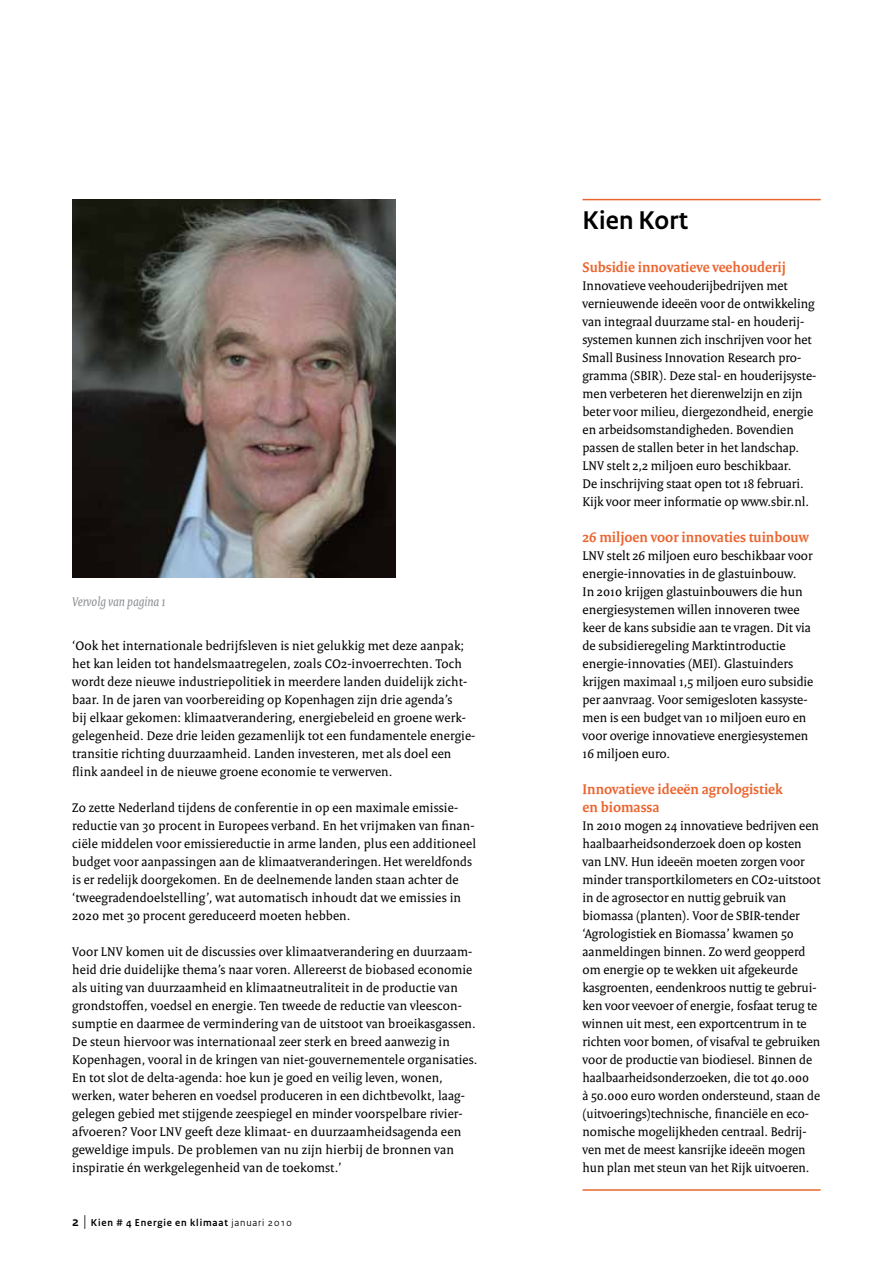
<style>
.page{position:relative;width:893px;height:1263px;background:#fff}
.page>*{position:absolute;margin:0;border:0;box-sizing:border-box;transform-origin:0 0}
.t1{font:700 27px "Rijksoverheid Sans";letter-spacing:.01em;color:#000}
.t2{font:700 15px/18px "Rijksoverheid Serif";color:#eb6530}
.t3{font:13.5px/18px "Rijksoverheid Serif";letter-spacing:.01em;color:#000}
.t4{font:italic 13.5px "Rijksoverheid Serif";color:#8e9196}
.t5{font:700 10.5px "Rijksoverheid Sans";letter-spacing:.08em;color:#000}
.s1{font-size:13.5px}
.s2{font-weight:400;font-size:16.5px}
.s3{font-weight:400}
</style>
<div class="page">
<hr style="left:583px;top:199px;width:238px;height:1px;background:#eb6530">
<hr style="left:583px;top:1189px;width:238px;height:2px;background:#eb6530">
<img style="left:72px;top:200px;width:323px;height:378px">
<p class="t4" style="left:72px;top:593px;width:95px">Vervolg van pagina 1</p>
<p class="t3" style="left:72px;top:636px;width:405px">‘Ook het internationale bedrijfsleven is niet gelukkig met deze aanpak; het kan leiden tot handelsmaatregelen, zoals CO2-invoerrechten. Toch wordt deze nieuwe industriepolitiek in meerdere landen duidelijk zicht&shy;baar. In de jaren van voorbereiding op Kopenhagen zijn drie agenda’s<br>bij elkaar gekomen: klimaatverandering, energiebeleid en groene werk&shy;gelegenheid. Deze drie leiden gezamenlijk tot een fundamentele energie&shy;transitie richting duurzaamheid. Landen investeren, met als doel een flink aandeel in de nieuwe groene economie te verwerven.</p>
<p class="t3" style="left:72px;top:798px;width:405px">Zo zette Nederland tijdens de conferentie in op een maximale emissie&shy;reductie van 30 procent in Europees verband. En het vrijmaken van finan&shy;ciële middelen voor emissiereductie in arme landen, plus een additioneel budget voor aanpassingen aan de klimaatveranderingen. Het wereldfonds is er redelijk doorgekomen. En de deelnemende landen staan achter de ‘tweegradendoelstelling’, wat automatisch inhoudt dat we emissies in 2020 met 30 procent gereduceerd moeten hebben.</p>
<p class="t3" style="left:72px;top:942px;width:407px">Voor LNV komen uit de discussies over klimaatverandering en duurzaam&shy;heid drie duidelijke thema’s naar voren. Allereerst de biobased economie als uiting van duurzaamheid en klimaatneutraliteit in de productie van grondstoffen, voedsel en energie. Ten tweede de reductie van vleescon&shy;sumptie en daarmee de vermindering van de uitstoot van broeikasgassen.<br>De steun hiervoor was internationaal zeer sterk en breed aanwezig in Kopenhagen, vooral in de kringen van niet-gouvernementele organisaties.<br>En tot slot de delta-agenda: hoe kun je goed en veilig leven, wonen, werken, water beheren en voedsel produceren in een dichtbevolkt, laag&shy;gelegen gebied met stijgende zeespiegel en minder voorspelbare rivier&shy;afvoeren? Voor LNV geeft deze klimaat- en duurzaamheidsagenda een geweldige impuls. De problemen van nu zijn hierbij de bronnen van inspiratie én werkgelegenheid van de toekomst.’</p>
<p class="t5" style="left:72px;top:1217px;width:221px"><span class="s1">2</span> <span class="s2">|</span> Kien # 4 Energie en klimaat <span class="s3">januari 2010</span></p>
<h1 class="t1" style="left:583px;top:205px;width:107px">Kien Kort</h1>
<p class="t2" style="left:583px;top:258px;width:205px">Subsidie innovatieve veehouderij</p>
<p class="t3" style="left:583px;top:276px;width:235px">Innovatieve veehouderijbedrijven met vernieuwende ideeën voor de ontwikkeling van integraal duurzame stal- en houderij&shy;systemen kunnen zich inschrijven voor het Small Business Innovation Research pro&shy;gramma (SBIR). Deze stal- en houderijsyste&shy;men verbeteren het dierenwelzijn en zijn beter voor milieu, diergezondheid, energie en arbeidsomstandigheden. Bovendien passen de stallen beter in het landschap.<br>LNV stelt 2,2 miljoen euro beschikbaar.<br>De inschrijving staat open tot 18 februari.<br>Kijk voor meer informatie op www.sbir.nl.</p>
<p class="t2" style="left:583px;top:528px;width:227px">26 miljoen voor innovaties tuinbouw</p>
<p class="t3" style="left:583px;top:546px;width:232px">LNV stelt 26 miljoen euro beschikbaar voor energie-innovaties in de glastuinbouw.<br>In 2010 krijgen glastuinbouwers die hun energiesystemen willen innoveren twee keer de kans subsidie aan te vragen. Dit via de subsidieregeling Marktintroductie energie-innovaties (MEI). Glastuinders krijgen maximaal 1,5 miljoen euro subsidie per aanvraag. Voor semigesloten kassyste&shy;men is een budget van 10 miljoen euro en voor overige innovatieve energiesystemen 16 miljoen euro.</p>
<p class="t2" style="left:583px;top:780px;width:202px">Innovatieve ideeën agrologistiek en biomassa</p>
<p class="t3" style="left:583px;top:816px;width:240px">In 2010 mogen 24 innovatieve bedrijven een haalbaarheidsonderzoek doen op kosten van LNV. Hun ideeën moeten zorgen voor minder transportkilometers en CO2-uitstoot in de agrosector en nuttig gebruik van biomassa (planten). Voor de SBIR-tender ‘Agrologistiek en Biomassa’ kwamen 50 aanmeldingen binnen. Zo werd geopperd om energie op te wekken uit afgekeurde kasgroenten, eendenkroos nuttig te gebrui&shy;ken voor veevoer of energie, fosfaat terug te winnen uit mest, een exportcentrum in te richten voor bomen, of visafval te gebruiken voor de productie van biodiesel. Binnen de haalbaarheidsonderzoeken, die tot 40.000<br>à 50.000 euro worden ondersteund, staan de (uitvoerings)technische, financiële en eco&shy;nomische mogelijkheden centraal. Bedrij&shy;ven met de meest kansrijke ideeën mogen hun plan met steun van het Rijk uitvoeren.</p>
</div>
